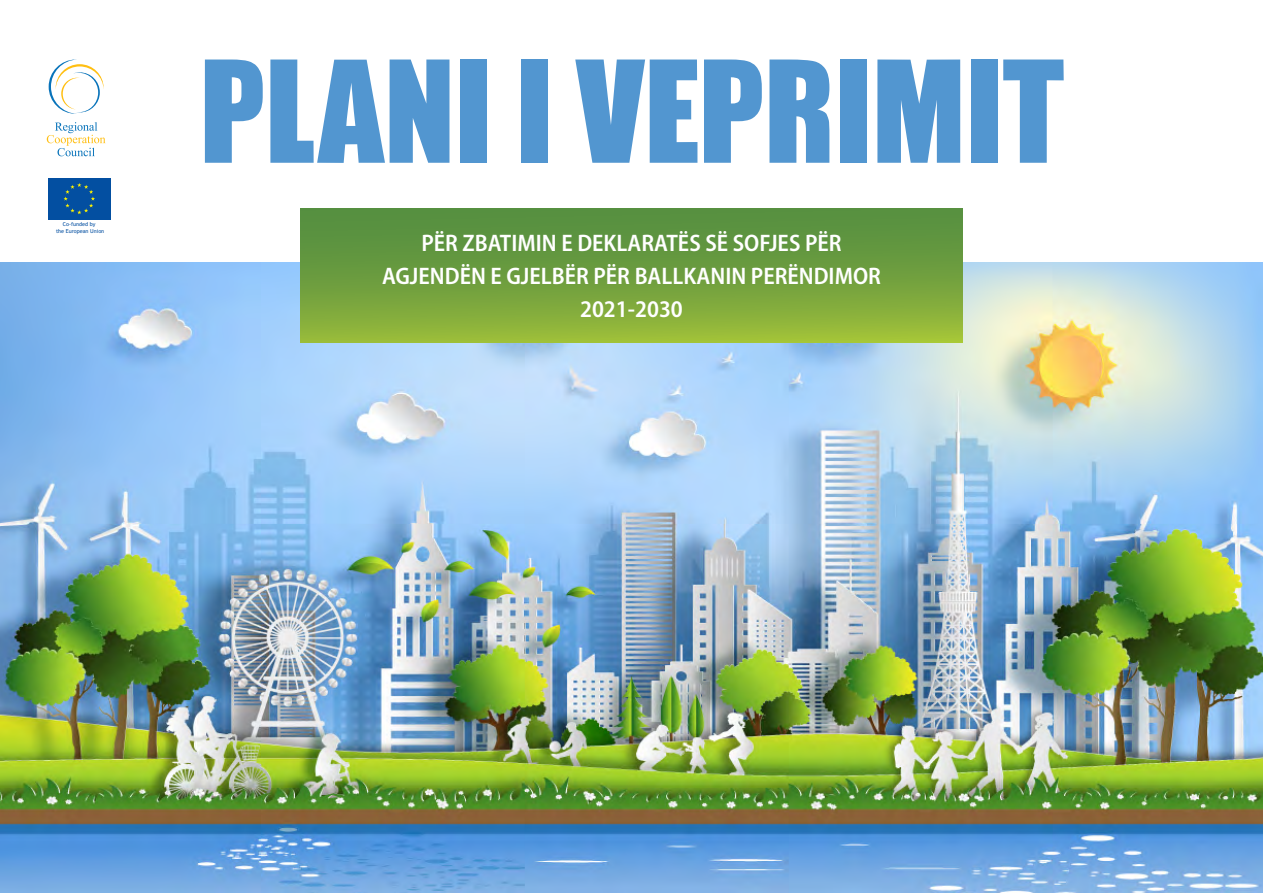
<style>
.page{position:relative;width:1263px;height:893px;background:#fff}
.page>*{position:absolute;margin:0;border:0;box-sizing:border-box;transform-origin:0 0}
.t1{font:700 condensed 130.5px "Gabo Drive";color:#5296d0}
.t2{font:600 semi-condensed 24px/33px "Myriad Pro";color:#fff;text-align:center}
.t3{font:5.4px/6.6px "Trebuchet MS";color:#034fa1;text-align:center}
</style>
<div class="page">
<img style="left:0;top:263px;width:1263px;height:630px">
<div style="left:300px;top:208px;width:663px;height:134px;background:linear-gradient(to bottom,#4d8941,#96b93b)"></div>
<svg style="left:49px;top:60px;width:55px;height:54px"></svg>
<svg style="left:47px;top:122px;width:59px;height:34px"></svg>
<div style="left:48px;top:178px;width:63px;height:42px;background:#034fa1"></div>
<svg style="left:64px;top:183px;width:31px;height:31px"></svg>
<p class="t3" style="left:56px;top:221px;width:50px">Co-funded by<br>the European Union</p>
<h1 class="t1" style="left:200px;top:22px;width:865px">PLANI I VEPRIMIT</h1>
<p class="t2" style="left:382px;top:226px;width:500px">PËR ZBATIMIN E DEKLARATËS SË SOFJES PËR<br>AGJENDËN E GJELBËR PËR BALLKANIN PERËNDIMOR<br>2021-2030</p>
</div>
